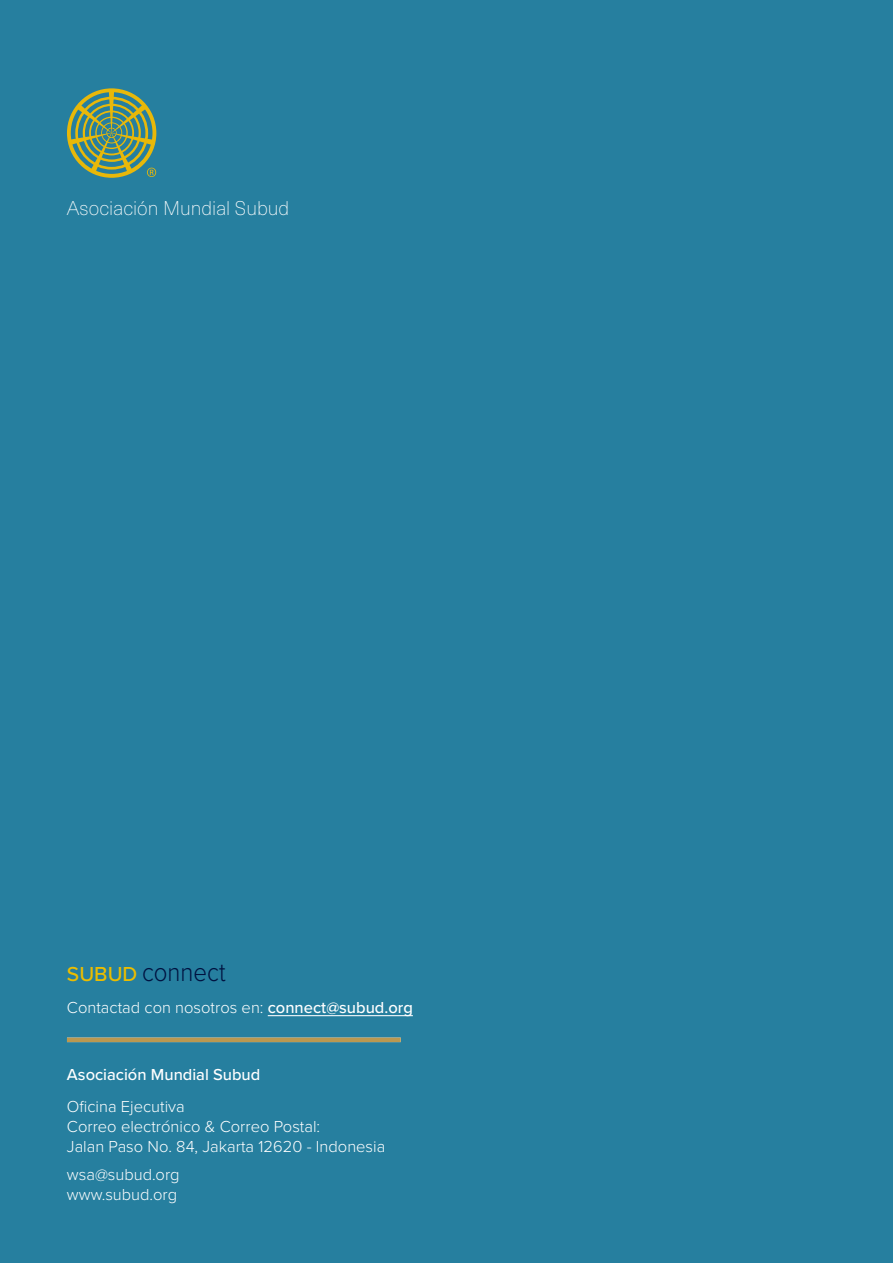
<style>
.page{position:relative;width:893px;height:1263px;background:#267f9f}
.page>*{position:absolute;margin:0;border:0;box-sizing:border-box;transform-origin:0 0}
.t1{font:300 26.4px "Proxima Nova";color:#001240;scale:.91 1}
.t2{font:100 19.5px "Neue Haas Unica W1 G";color:#fff}
.t3{font:300 16.5px/19.8px "Proxima Nova";color:#fff}
.t4{font:500 16.5px "Proxima Nova";color:#fff}
.s1{font-weight:500;font-size:21px;color:#ebbd00}
.s2{font-weight:500}
</style>
<div class="page">
<div style="left:67px;top:1037px;width:334px;height:5px;background:#ba9850"></div>
<svg style="left:67px;top:88px;width:89px;height:90px"></svg>
<hr style="left:268px;top:1015px;width:145px;height:1px;background:#fff">
<p class="t2" style="left:67px;top:194px;width:224px">Asociación Mundial Subud</p>
<p class="t1" style="left:67px;top:952px;width:176px"><span class="s1">SUBUD</span> connect</p>
<p class="t3" style="left:67px;top:997px;width:347px">Contactad con nosotros en: <span class="s2">connect@subud.org</span></p>
<p class="t4" style="left:67px;top:1062px;width:195px">Asociación Mundial Subud</p>
<p class="t3" style="left:67px;top:1096px;width:320px">Oficina Ejecutiva<br>Correo electrónico &amp; Correo Postal:<br>Jalan Paso No. 84, Jakarta 12620 - Indonesia</p>
<p class="t3" style="left:67px;top:1164px;width:114px">wsa@subud.org</p>
<p class="t3" style="left:67px;top:1183px;width:112px">www.subud.org</p>
</div>
